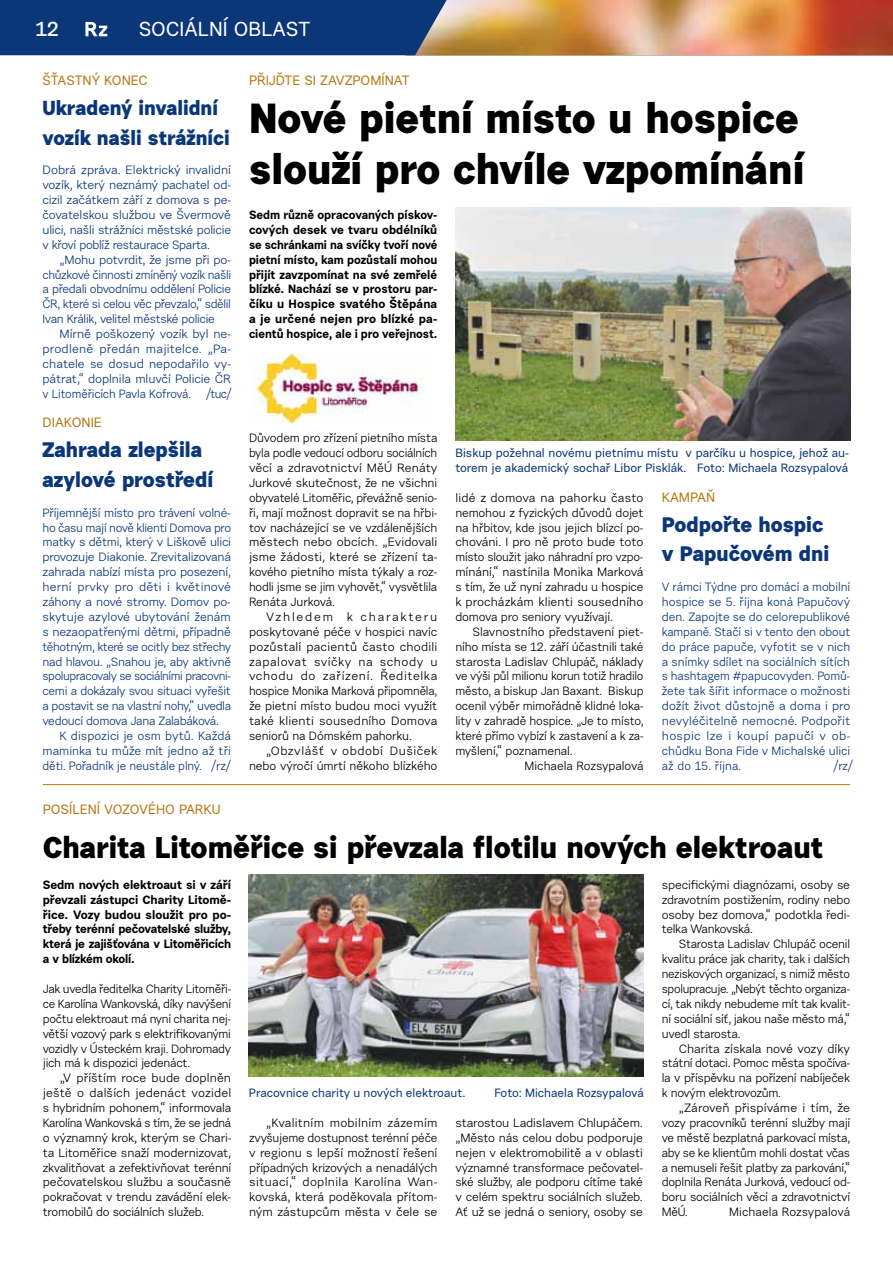
<style>
.page{position:relative;width:893px;height:1263px;background:#fff}
.page>*{position:absolute;margin:0;border:0;box-sizing:border-box;transform-origin:0 0}
.t1{font:700 42px/51.8px "Urban Grotesk Me Bl";color:#000}
.t2{font:700 30px "Urban Grotesk Me Bl";color:#000}
.t3{font:700 21px/29.7px "Urban Grotesk Me Bl";color:#0b3677}
.t4{font:700 20.25px/29.7px "Urban Grotesk Me Bl";color:#0b3677}
.t5{font:20.25px "Urban Grotesk Me Bl";color:#fff}
.t6{font:700 20.25px "Urban Grotesk Li Se";color:#fff}
.t7{font:13.5px "Urban Grotesk Me Bl";color:#b57916}
.t8{font:12px/14.9px "Urban Grotesk Re Bo";letter-spacing:-.015em;color:#000;text-align:justify}
.t9{font:12px/14.9px "Urban Grotesk Re Bo";letter-spacing:-.025em;color:#0b3677;text-align:justify}
.t10{font:700 12px/14.9px "Urban Grotesk Re Bo";letter-spacing:-.015em;color:#000;text-align:justify}
.t11{font:12px/14.9px "Urban Grotesk Me Bl";color:#0b3677}
.t12{font:12px "Urban Grotesk Re Bo";letter-spacing:.01em;color:#000}
</style>
<div class="page">
<hr style="left:43px;top:784px;width:807px;height:1px;background:#b57916">
<img style="left:252px;top:354px;width:171px;height:69px">
<img style="left:455px;top:207px;width:395px;height:234px">
<img style="left:249px;top:874px;width:395px;height:203px">
<img style="left:447px;top:0;width:446px;height:55px">
<div style="left:0;top:0;width:447px;height:55px;background:#0b3677"></div>
<h3 class="t6" style="left:36px;top:16px;width:25px">12</h3>
<h3 class="t5" style="left:139px;top:17px;width:173px">SOCIÁLNÍ OBLAST</h3>
<p class="t7" style="left:43px;top:72px;width:107px">ŠŤASTNÝ KONEC</p>
<h3 class="t4" style="left:43px;top:92px;width:189px">Ukradený invalidní vozík našli strážníci</h3>
<p class="t9" style="left:43px;top:163px;width:190px">Dobrá zpráva. Elektrický invalidní vozík, který neznámý pachatel od&shy;cizil začátkem září z domova s pe&shy;čovatelskou službou ve Švermově ulici, našli strážníci městské policie v křoví poblíž restaurace Sparta.</p>
<p class="t9" style="left:43px;top:252px;width:190px;text-indent:17px">„Mohu potvrdit, že jsme při po&shy;chůzkové činnosti zmíněný vozík našli a předali obvodnímu oddělení Policie ČR, které si celou věc převzalo,“ sdělil Ivan Králik, velitel městské policie</p>
<p class="t9" style="left:43px;top:326px;width:190px;text-indent:17px">Mírně poškozený vozík byl ne&shy;prodleně předán majitelce. „Pa&shy;chatele se dosud nepodařilo vy&shy;pátrat,“ doplnila mluvčí Policie ČR v Litoměřicích Pavla Kofrová. /tuc/</p>
<p class="t7" style="left:249px;top:72px;width:162px">PŘIJĎTE SI ZAVZPOMÍNAT</p>
<h1 class="t1" style="left:249px;top:91px;width:557px">Nové pietní místo u hospice slouží pro chvíle vzpomínání</h1>
<p class="t10" style="left:249px;top:207px;width:190px">Sedm různě opracovaných pískov&shy;cových desek ve tvaru obdélníků se schránkami na svíčky tvoří nové pietní místo, kam pozůstalí mohou přijít zavzpomínat na své zemřelé blízké. Nachází se v prostoru par&shy;číku u Hospice svatého Štěpána a je určené nejen pro blízké pa&shy;cientů hospice, ale i pro veřejnost.</p>
<p class="t7" style="left:43px;top:414px;width:61px">DIAKONIE</p>
<h3 class="t3" style="left:43px;top:434px;width:172px">Zahrada zlepšila azylové prostředí</h3>
<p class="t9" style="left:43px;top:505px;width:190px">Příjemnější místo pro trávení volné&shy;ho času mají nově klienti Domova pro matky s dětmi, který v Liškově ulici provozuje Diakonie. Zrevitalizovaná zahrada nabízí místa pro posezení, herní prvky pro děti i květinové záhony a nové stromy. Domov po&shy;skytuje azylové ubytování ženám s nezaopatřenými dětmi, případně těhotným, které se ocitly bez střechy nad hlavou. „Snahou je, aby aktivně spolupracovaly se sociálními pracovni&shy;cemi a dokázaly svou situaci vyřešit a postavit se na vlastní nohy,“ uvedla vedoucí domova Jana Zalabáková.</p>
<p class="t9" style="left:43px;top:728px;width:190px;text-indent:17px">K dispozici je osm bytů. Každá maminka tu může mít jedno až tři děti. Pořadník je neustále plný. /rz/</p>
<p class="t7" style="left:43px;top:801px;width:179px">POSÍLENÍ VOZOVÉHO PARKU</p>
<h2 class="t2" style="left:43px;top:828px;width:782px">Charita Litoměřice si převzala flotilu nových elektroaut</h2>
<p class="t10" style="left:43px;top:877px;width:190px">Sedm nových elektroaut si v září převzali zástupci Charity Litomě&shy;řice. Vozy budou sloužit pro po&shy;třeby terénní pečovatelské služby, která je zajišťována v Litoměřicích a v blízkém okolí.</p>
<p class="t8" style="left:43px;top:981px;width:190px">Jak uvedla ředitelka Charity Litoměři&shy;ce Karolína Wankovská, díky navýšení počtu elektroaut má nyní charita nej&shy;větší vozový park s elektrifikovanými vozidly v Ústeckém kraji. Dohromady jich má k dispozici jedenáct.</p>
<p class="t8" style="left:43px;top:1070px;width:190px;text-indent:17px">„V příštím roce bude doplněn ještě o dalších jedenáct vozidel s hybridním pohonem,“ informovala Karolína Wankovská s tím, že se jedná o významný krok, kterým se Chari&shy;ta Litoměřice snaží modernizovat, zkvalitňovat a zefektivňovat terénní pečovatelskou službu a současně pokračovat v trendu zavádění elek&shy;tromobilů do sociálních služeb.</p>
<p class="t8" style="left:249px;top:430px;width:190px">Důvodem pro zřízení pietního místa byla podle vedoucí odboru sociálních věcí a zdravotnictví MěÚ Renáty Jurkové skutečnost, že ne všichni obyvatelé Litoměřic, převážně senio&shy;ři, mají možnost dopravit se na hřbi&shy;tov nacházející se ve vzdálenějších městech nebo obcích. „Evidovali jsme žádosti, které se zřízení ta&shy;kového pietního místa týkaly a roz&shy;hodli jsme se jim vyhovět,“ vysvětlila Renáta Jurková.</p>
<p class="t8" style="left:249px;top:609px;width:190px;text-indent:17px">Vzhledem k charakteru poskytované péče v hospici navíc pozůstalí pacientů často chodili zapalovat svíčky na schody u vchodu do zařízení. Ředitelka hospice Monika Marková připomněla, že pietní místo budou moci využít také klienti sousedního Domova seniorů na Dómském pahorku.</p>
<p class="t8" style="left:249px;top:743px;width:190px;text-align:right">„Obzvlášť v období Dušiček nebo výročí úmrtí někoho blízkého</p>
<p class="t11" style="left:455px;top:445px;width:395px">Biskup požehnal novému pietnímu místu v parčíku u hospice, jehož au&shy;torem je akademický sochař Libor Pisklák. Foto: Michaela Rozsypalová</p>
<p class="t7" style="left:662px;top:489px;width:10px">kampa</p>
<p class="t7" style="left:706px;top:489px;width:11px">ň</p>
<h3 class="t3" style="left:662px;top:509px;width:169px">Podpořte hospic v Papučovém dni</h3>
<p class="t9" style="left:662px;top:579px;width:190px">V rámci Týdne pro domácí a mobilní hospice se 5. října koná Papučový den. Zapojte se do celorepublikové kampaně. Stačí si v tento den obout do práce papuče, vyfotit se v nich a snímky sdílet na sociálních sítích s hashtagem #papucovyden. Pomů&shy;žete tak šířit informace o možnosti dožít život důstojně a doma i pro nevyléčitelně nemocné. Podpořit hospic lze i koupí papučí v ob&shy;chůdku Bona Fide v Michalské ulici až do 15. října.</p>
<p class="t8" style="left:455px;top:490px;width:190px">lidé z domova na pahorku často nemohou z fyzických důvodů dojet na hřbitov, kde jsou jejich blízcí po&shy;chováni. I pro ně proto bude toto místo sloužit jako náhradní pro vzpo&shy;mínání,“ nastínila Monika Marková s tím, že už nyní zahradu u hospice k procházkám klienti sousedního domova pro seniory využívají.</p>
<p class="t8" style="left:472px;top:624px;width:173px">Slavnostního představení piet-</p>
<p class="t8" style="left:455px;top:639px;width:190px">ního místa se 12. září účastnili také</p>
<p class="t8" style="left:455px;top:654px;width:190px">starosta Ladislav Chlupáč, náklady</p>
<p class="t8" style="left:455px;top:669px;width:190px">ve výši půl milionu korun totiž hradilo</p>
<p class="t8" style="left:455px;top:683px;width:190px">město, a biskup Jan Baxant. Biskup</p>
<p class="t8" style="left:455px;top:698px;width:190px">ocenil výběr mimořádně klidné loka-</p>
<p class="t8" style="left:455px;top:713px;width:190px">lity v zahradě hospice. „Je to místo,</p>
<p class="t8" style="left:455px;top:728px;width:190px">které přímo vybízí k zastavení a k za-</p>
<p class="t8" style="left:455px;top:743px;width:119px">myšlení,“ poznamenal.</p>
<p class="t8" style="left:525px;top:758px;width:120px">Michaela Rozsypalová</p>
<p class="t9" style="left:834px;top:758px;width:21px">/rz/</p>
<p class="t8" style="left:662px;top:877px;width:190px">specifickými diagnózami, osoby se zdravotním postižením, rodiny nebo osoby bez domova,“ podotkla ředi&shy;telka Wankovská.</p>
<p class="t8" style="left:662px;top:936px;width:190px;text-indent:17px">Starosta Ladislav Chlupáč ocenil kvalitu práce jak charity, tak i dalších neziskových organizací, s nimiž město spolupracuje. „Nebýt těchto organiza&shy;cí, tak nikdy nebudeme mít tak kvalit&shy;ní sociální síť, jakou naše město má,“ uvedl starosta.</p>
<p class="t8" style="left:662px;top:1041px;width:190px;text-indent:17px">Charita získala nové vozy díky státní dotaci. Pomoc města spočíva&shy;la v příspěvku na pořízení nabíječek k novým elektrovozům.</p>
<p class="t8" style="left:662px;top:1100px;width:190px;text-indent:17px">„Zároveň přispíváme i tím, že vozy pracovníků terénní služby mají ve městě bezplatná parkovací místa, aby se ke klientům mohli dostat včas a nemuseli řešit platby za parkování,“ doplnila Renáta Jurková, vedoucí od&shy;boru sociálních věcí a zdravotnictví MěÚ.</p>
<p class="t11" style="left:249px;top:1085px;width:218px">Pracovnice charity u nových elektroaut.</p>
<p class="t11" style="left:494px;top:1085px;width:151px">Foto: Michaela Rozsypalová</p>
<p class="t8" style="left:249px;top:1115px;width:190px;text-indent:17px">„Kvalitním mobilním zázemím zvyšujeme dostupnost terénní péče v regionu s lepší možností řešení případných krizových a nenadálých situací,“ doplnila Karolína Wan&shy;kovská, která poděkovala přítom&shy;ným zástupcům města v čele se</p>
<p class="t8" style="left:455px;top:1115px;width:189px">starostou Ladislavem Chlupáčem. „Město nás celou dobu podporuje nejen v elektromobilitě a v oblasti významné transformace pečovatel&shy;ské služby, ale podporu cítíme také v celém spektru sociálních služeb.<br>Ať už se jedná o seniory, osoby se</p>
<p class="t12" style="left:729px;top:1204px;width:122px">Michaela Rozsypalová</p>
</div>
